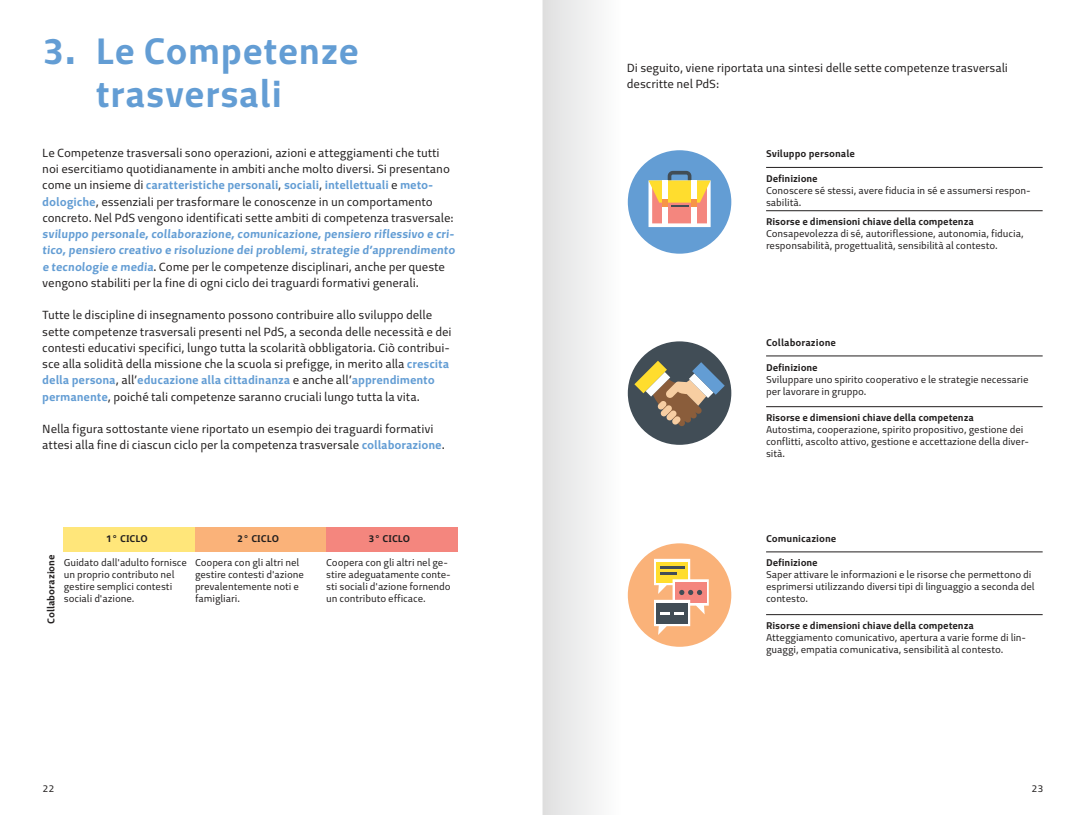
<style>
.page{position:relative;width:1085px;height:815px;background:#fff}
.page>*{position:absolute;margin:0;border:0;box-sizing:border-box;transform-origin:0 0}
.t1{font:700 37.5px/43.8px "Test Me Sans 02";color:#639dd4}
.t2{font:11.88px/16.2px "Test Me Sans 02";letter-spacing:-.01em;color:#221f1f}
.t3{font:700 11.88px/16.2px "Test Me Sans 02";color:#639dd4}
.t4{font:10px/12px "Test Me Sans 02";letter-spacing:-.01em;color:#221f1f}
.t5{font:700 10px "Test Me Sans 02";letter-spacing:-.01em;color:#221f1f}
.s1{font-weight:700;color:#639dd4}
.s2{font-weight:400;color:#221f1f}
</style>
<div class="page">
<div style="left:64px;top:527px;width:131px;height:25px;background:#ffe67a"></div>
<div style="left:195px;top:527px;width:131px;height:25px;background:#fab279"></div>
<div style="left:326px;top:527px;width:131px;height:25px;background:#f4867e"></div>
<hr style="left:766px;top:167px;width:276px;height:1px;background:#221f1f">
<hr style="left:766px;top:211px;width:276px;height:1px;background:#221f1f">
<div style="left:627px;top:150px;width:104px;height:104px;background:#639dd4;border-radius:50%"></div>
<svg style="left:648px;top:171px;width:62px;height:56px;background:#ddbc94"></svg>
<hr style="left:766px;top:552px;width:276px;height:1px;background:#221f1f">
<hr style="left:766px;top:614px;width:276px;height:1px;background:#221f1f">
<div style="left:627px;top:543px;width:104px;height:104px;background:#fab279;border-radius:50%"></div>
<svg style="left:654px;top:559px;width:54px;height:76px"></svg>
<hr style="left:766px;top:356px;width:276px;height:1px;background:#221f1f">
<hr style="left:766px;top:406px;width:276px;height:1px;background:#221f1f">
<div style="left:627px;top:341px;width:104px;height:104px;background:#414d56;border-radius:50%"></div>
<svg style="left:634px;top:361px;width:90px;height:66px"></svg>
<img style="left:542px;top:0;width:55px;height:815px">
<h1 class="t1" style="left:95px;top:33px;width:265px;text-indent:-53px">3. Le Competenze trasversali</h1>
<p class="t2" style="left:42px;top:145px;width:413px">Le Competenze trasversali sono operazioni, azioni e atteggiamenti che tutti noi esercitiamo quotidianamente in ambiti anche molto diversi. Si presentano come un insieme di <span class="s1">caratteristiche personali</span>, <span class="s1">sociali</span>, <span class="s1">intellettuali</span> e <span class="s1">meto&shy;dologiche</span>, essenziali per trasformare le conoscenze in un comportamento concreto. Nel PdS vengono identificati sette ambiti di competenza trasversale:</p>
<p class="t3" style="left:42px;top:227px;width:415px">sviluppo personale, collaborazione, comunicazione, pensiero riflessivo e cri&shy;tico, pensiero creativo e risoluzione dei problemi, strategie d’apprendimento e tecnologie e media<span class="s2">. Come per le competenze disciplinari, anche per queste vengono stabiliti per la fine di ogni ciclo dei traguardi formativi generali.</span></p>
<p class="t2" style="left:42px;top:308px;width:411px">Tutte le discipline di insegnamento possono contribuire allo sviluppo delle sette competenze trasversali presenti nel PdS, a seconda delle necessità e dei contesti educativi specifici, lungo tutta la scolarità obbligatoria. Ciò contribui&shy;sce alla solidità della missione che la scuola si prefigge, in merito alla <span class="s1">crescita della persona</span>, all’<span class="s1">educazione alla cittadinanza</span> e anche all’<span class="s1">apprendimento permanente</span>, poiché tali competenze saranno cruciali lungo tutta la vita.</p>
<p class="t2" style="left:42px;top:422px;width:404px">Nella figura sottostante viene riportato un esempio dei traguardi formativi attesi alla fine di ciascun ciclo per la competenza trasversale <span class="s1">collaborazione</span>.</p>
<p class="t5" style="left:106px;top:534px;width:43px">1° CICLO</p>
<p class="t5" style="left:237px;top:534px;width:43px">2° CICLO</p>
<p class="t5" style="left:368px;top:534px;width:43px">3° CICLO</p>
<p class="t5" style="left:47px;top:624px;width:71px;rotate:-90deg">Collaborazione</p>
<p class="t4" style="left:64px;top:558px;width:125px">Guidato dall'adulto fornisce un proprio contributo nel gestire semplici contesti sociali d'azione.</p>
<p class="t4" style="left:195px;top:558px;width:110px">Coopera con gli altri nel gestire contesti d'azione prevalentemente noti e famigliari.</p>
<p class="t4" style="left:326px;top:558px;width:126px">Coopera con gli altri nel ge&shy;stire adeguatamente conte&shy;sti sociali d'azione fornendo un contributo efficace.</p>
<p class="t2" style="left:626px;top:60px;width:382px">Di seguito, viene riportata una sintesi delle sette competenze trasversali descritte nel PdS:</p>
<p class="t5" style="left:766px;top:150px;width:91px">Sviluppo personale</p>
<p class="t5" style="left:766px;top:174px;width:53px">Definizione</p>
<p class="t4" style="left:766px;top:185px;width:266px">Conoscere sé stessi, avere fiducia in sé e assumersi respon&shy;sabilità.</p>
<p class="t5" style="left:766px;top:218px;width:209px">Risorse e dimensioni chiave della competenza</p>
<p class="t4" style="left:766px;top:228px;width:259px">Consapevolezza di sé, autoriflessione, autonomia, fiducia, responsabilità, progettualità, sensibilità al contesto.</p>
<p class="t5" style="left:766px;top:338px;width:71px">Collaborazione</p>
<p class="t5" style="left:766px;top:363px;width:53px">Definizione</p>
<p class="t4" style="left:766px;top:374px;width:264px">Sviluppare uno spirito cooperativo e le strategie necessarie per lavorare in gruppo.</p>
<p class="t5" style="left:766px;top:414px;width:209px">Risorse e dimensioni chiave della competenza</p>
<p class="t4" style="left:766px;top:424px;width:264px">Autostima, cooperazione, spirito propositivo, gestione dei conflitti, ascolto attivo, gestione e accettazione della diver&shy;sità.</p>
<p class="t5" style="left:766px;top:534px;width:72px">Comunicazione</p>
<p class="t5" style="left:766px;top:559px;width:53px">Definizione</p>
<p class="t4" style="left:766px;top:570px;width:270px">Saper attivare le informazioni e le risorse che permettono di esprimersi utilizzando diversi tipi di linguaggio a seconda del contesto.</p>
<p class="t5" style="left:766px;top:622px;width:209px">Risorse e dimensioni chiave della competenza</p>
<p class="t4" style="left:766px;top:632px;width:261px">Atteggiamento comunicativo, apertura a varie forme di lin&shy;guaggi, empatia comunicativa, sensibilità al contesto.</p>
<p class="t4" style="left:43px;top:784px;width:13px">22</p>
<p class="t4" style="left:1031px;top:784px;width:13px">23</p>
</div>
